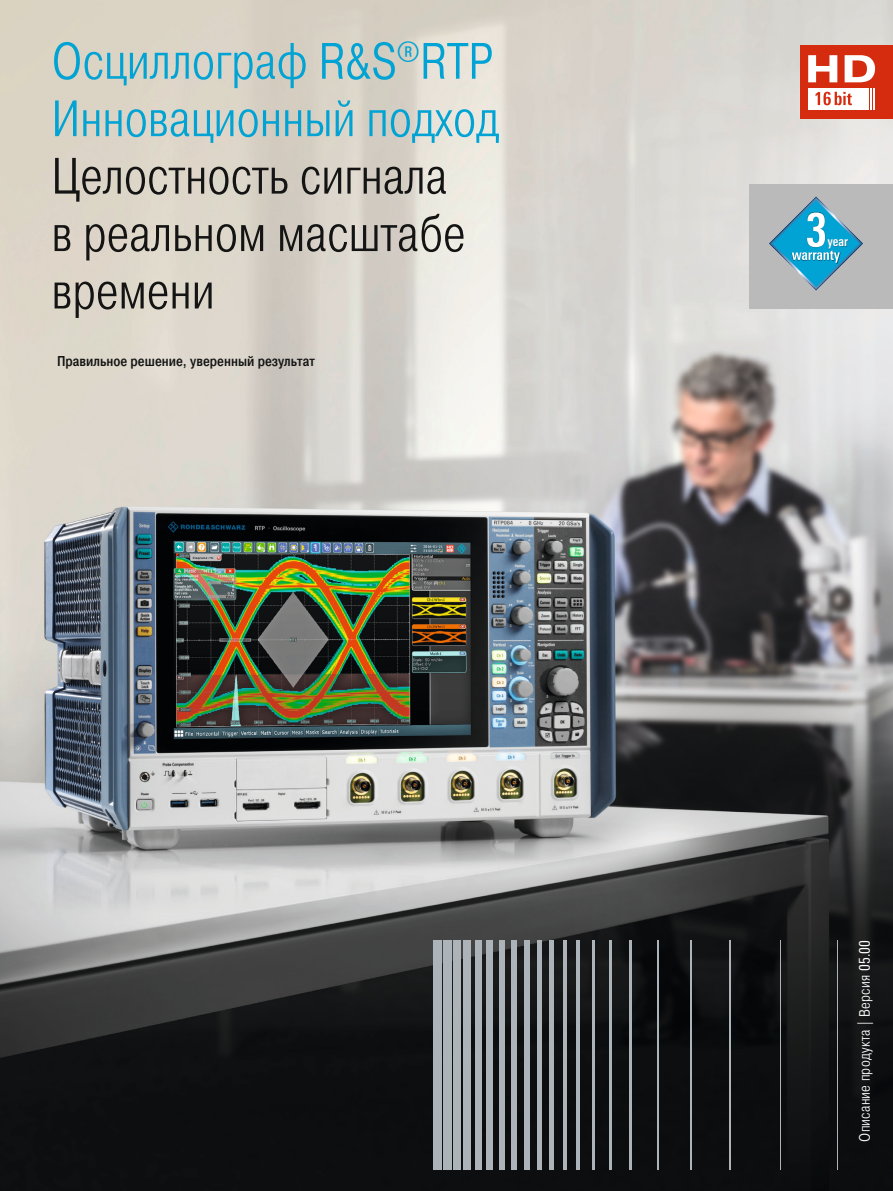
<style>
.page{position:relative;width:893px;height:1191px;background:#fff}
.page>*{position:absolute;margin:0;border:0;box-sizing:border-box;transform-origin:0 0}
.t1{font:300 51px/57.4px "Pragmatica Cond";color:#131413}
.t2{font:300 51px/57.4px "Pragmatica Cond";color:#00a3d3}
.t3{font:300 15px "Pragmatica Cond";letter-spacing:.015em;color:#fff}
.t4{font:500 14.25px "Pragmatica Cond";color:#131413}
.t5{font:700 13.35px "Linotype Univers 620 Cn";color:#fff}
.s1{font-family:"Linotype Univers 420 Cn";font-weight:400}
</style>
<div class="page">
<img style="left:0;top:0;width:893px;height:1191px">
<div style="left:433px;top:940px;width:9px;height:230px;background:#acb4b9"></div>
<div style="left:443px;top:940px;width:8px;height:230px;background:#acb4b9"></div>
<div style="left:453px;top:940px;width:8px;height:230px;background:#acb4b9"></div>
<div style="left:464px;top:940px;width:7px;height:230px;background:#acb4b9"></div>
<div style="left:475px;top:940px;width:6px;height:230px;background:#acb4b9"></div>
<div style="left:487px;top:940px;width:6px;height:230px;background:#acb4b9"></div>
<div style="left:499px;top:940px;width:6px;height:230px;background:#acb4b9"></div>
<div style="left:511px;top:940px;width:6px;height:230px;background:#acb4b9"></div>
<div style="left:524px;top:940px;width:5px;height:230px;background:#acb4b9"></div>
<hr style="left:537px;top:940px;width:4px;height:230px;background:#acb4b9">
<hr style="left:550px;top:940px;width:4px;height:230px;background:#acb4b9">
<hr style="left:563px;top:940px;width:4px;height:230px;background:#acb4b9">
<hr style="left:576px;top:940px;width:4px;height:230px;background:#acb4b9">
<hr style="left:592px;top:940px;width:3px;height:230px;background:#acb4b9">
<hr style="left:609px;top:940px;width:3px;height:230px;background:#acb4b9">
<hr style="left:630px;top:940px;width:2px;height:230px;background:#acb4b9">
<hr style="left:658px;top:940px;width:1px;height:230px;background:#acb4b9">
<hr style="left:690px;top:940px;width:2px;height:230px;background:#acb4b9">
<hr style="left:730px;top:940px;width:1px;height:230px;background:#acb4b9">
<hr style="left:780px;top:940px;width:1px;height:230px;background:#acb4b9">
<hr style="left:837px;top:940px;width:1px;height:230px;background:#acb4b9">
<div style="left:800px;top:46px;width:93px;height:73px;background:#d52b0e"></div>
<hr style="left:862px;top:88px;width:4px;height:21px;background:#fff">
<hr style="left:867px;top:88px;width:2px;height:21px;background:#fff">
<hr style="left:870px;top:88px;width:2px;height:21px;background:#fff">
<svg style="left:874px;top:88px;width:1px;height:21px"></svg>
<svg style="left:808px;top:55px;width:29px;height:27px"></svg>
<svg style="left:845px;top:55px;width:30px;height:27px"></svg>
<div style="left:808px;top:88px;width:53px;height:21px;background:#fff"></div>
<svg style="left:816px;top:92px;width:36px;height:13px"></svg>
<div style="left:749px;top:184px;width:144px;height:124px;background:#bababb"></div>
<svg style="left:769px;top:196px;width:94px;height:94px"></svg>
<img style="left:827px;top:235px;width:22px;height:15px">
<p class="t2" style="left:51px;top:33px;width:449px">Осциллограф R&amp;S<sup>®</sup>RTP<br>Инновационный подход</p>
<p class="t1" style="left:51px;top:148px;width:416px">Целостность сигнала в реальном масштабе времени</p>
<p class="t4" style="left:57px;top:352px;width:259px">Правильное решение, уверенный результат</p>
<p class="t5" style="left:828px;top:234px;width:22px">year</p>
<p class="t3" style="left:856px;top:1141px;width:203px;rotate:-90deg">Описание продукта | Версия <span class="s1">05.00</span></p>
</div>
